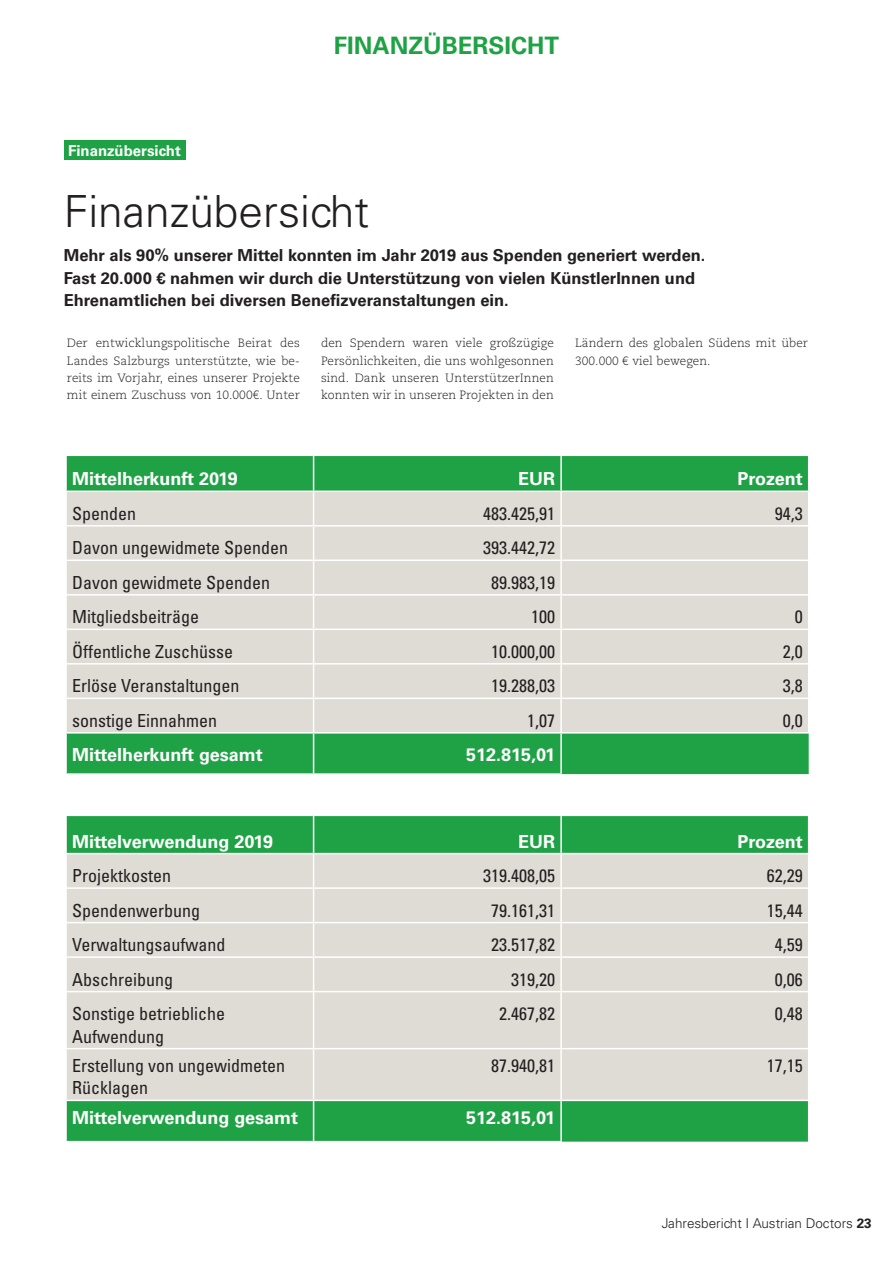
<style>
.page{position:relative;width:893px;height:1263px;background:#fff}
.page>*{position:absolute;margin:0;border:0;box-sizing:border-box;transform-origin:0 0}
.t1{font:300 44.25px "Univers";color:#231f20}
.t2{font:700 24px "Univers";color:#1fa245}
.t3{font:condensed 18px/22.5px "Univers";color:#231f20}
.t4{font:700 18px "Univers";color:#fff}
.t5{font:700 16.5px/22.5px "Univers";color:#231f20}
.t6{font:700 15px "Univers";color:#fff}
.t7{font:300 13.5px "Univers";color:#231f20}
.t8{font:300 12px/17.2px "Caecilia";letter-spacing:.005em;color:#231f20;text-align:justify}
.s1{font-weight:700}
</style>
<div class="page">
<div style="left:64px;top:140px;width:121px;height:20px;background:#1fa245"></div>
<div style="left:67px;top:456px;width:741px;height:318px;background:#1fa245"></div>
<div style="left:67px;top:492px;width:741px;height:240px;background:#dfdcd6"></div>
<hr style="left:65px;top:491px;width:249px;height:1px;background:#fff">
<hr style="left:561px;top:491px;width:248px;height:1px;background:#fff">
<hr style="left:65px;top:525px;width:249px;height:2px;background:#fff">
<hr style="left:314px;top:525px;width:247px;height:2px;background:#fff">
<hr style="left:561px;top:525px;width:248px;height:2px;background:#fff">
<hr style="left:65px;top:560px;width:249px;height:1px;background:#fff">
<hr style="left:314px;top:560px;width:247px;height:1px;background:#fff">
<hr style="left:561px;top:560px;width:248px;height:1px;background:#fff">
<hr style="left:65px;top:594px;width:249px;height:2px;background:#fff">
<hr style="left:314px;top:594px;width:247px;height:2px;background:#fff">
<hr style="left:561px;top:594px;width:248px;height:2px;background:#fff">
<hr style="left:65px;top:629px;width:249px;height:1px;background:#fff">
<hr style="left:314px;top:629px;width:247px;height:1px;background:#fff">
<hr style="left:561px;top:629px;width:248px;height:1px;background:#fff">
<hr style="left:65px;top:663px;width:249px;height:2px;background:#fff">
<hr style="left:314px;top:663px;width:247px;height:2px;background:#fff">
<hr style="left:561px;top:663px;width:248px;height:2px;background:#fff">
<hr style="left:65px;top:698px;width:249px;height:1px;background:#fff">
<hr style="left:314px;top:698px;width:247px;height:1px;background:#fff">
<hr style="left:561px;top:698px;width:248px;height:1px;background:#fff">
<hr style="left:65px;top:732px;width:249px;height:2px;background:#fff">
<hr style="left:314px;top:732px;width:247px;height:2px;background:#fff">
<hr style="left:561px;top:732px;width:248px;height:2px;background:#fff">
<hr style="left:65px;top:773px;width:249px;height:2px;background:#fff">
<hr style="left:313px;top:492px;width:1px;height:33px;background:#fff">
<hr style="left:560px;top:492px;width:2px;height:33px;background:#fff">
<hr style="left:313px;top:527px;width:1px;height:33px;background:#fff">
<hr style="left:560px;top:527px;width:2px;height:33px;background:#fff">
<hr style="left:313px;top:561px;width:1px;height:33px;background:#fff">
<hr style="left:560px;top:561px;width:2px;height:33px;background:#fff">
<hr style="left:313px;top:596px;width:1px;height:33px;background:#fff">
<hr style="left:560px;top:596px;width:2px;height:33px;background:#fff">
<hr style="left:313px;top:630px;width:1px;height:33px;background:#fff">
<hr style="left:560px;top:630px;width:2px;height:33px;background:#fff">
<hr style="left:313px;top:665px;width:1px;height:33px;background:#fff">
<hr style="left:560px;top:665px;width:2px;height:33px;background:#fff">
<hr style="left:313px;top:699px;width:1px;height:33px;background:#fff">
<hr style="left:560px;top:699px;width:2px;height:33px;background:#fff">
<hr style="left:313px;top:734px;width:1px;height:39px;background:#fff">
<hr style="left:560px;top:734px;width:2px;height:39px;background:#fff">
<hr style="left:314px;top:773px;width:248px;height:2px;background:#fff">
<hr style="left:313px;top:456px;width:1px;height:35px;background:#fff">
<hr style="left:560px;top:456px;width:2px;height:35px;background:#fff">
<hr style="left:314px;top:491px;width:247px;height:1px;background:#fff">
<div style="left:67px;top:816px;width:739px;height:326px;background:#1fa245"></div>
<div style="left:67px;top:854px;width:739px;height:246px;background:#dfdcd6"></div>
<hr style="left:65px;top:853px;width:249px;height:1px;background:#fff">
<hr style="left:561px;top:853px;width:248px;height:1px;background:#fff">
<hr style="left:65px;top:887px;width:249px;height:2px;background:#fff">
<hr style="left:314px;top:887px;width:247px;height:2px;background:#fff">
<hr style="left:561px;top:887px;width:248px;height:2px;background:#fff">
<hr style="left:65px;top:922px;width:249px;height:1px;background:#fff">
<hr style="left:314px;top:922px;width:247px;height:1px;background:#fff">
<hr style="left:561px;top:922px;width:248px;height:1px;background:#fff">
<hr style="left:65px;top:956px;width:249px;height:2px;background:#fff">
<hr style="left:314px;top:956px;width:247px;height:2px;background:#fff">
<hr style="left:561px;top:956px;width:248px;height:2px;background:#fff">
<hr style="left:65px;top:991px;width:249px;height:1px;background:#fff">
<hr style="left:314px;top:991px;width:247px;height:1px;background:#fff">
<hr style="left:561px;top:991px;width:248px;height:1px;background:#fff">
<hr style="left:65px;top:1048px;width:249px;height:1px;background:#fff">
<hr style="left:314px;top:1048px;width:247px;height:1px;background:#fff">
<hr style="left:561px;top:1048px;width:248px;height:1px;background:#fff">
<hr style="left:65px;top:1100px;width:249px;height:1px;background:#fff">
<hr style="left:314px;top:1100px;width:247px;height:1px;background:#fff">
<hr style="left:561px;top:1100px;width:248px;height:1px;background:#fff">
<hr style="left:65px;top:1141px;width:249px;height:1px;background:#fff">
<hr style="left:313px;top:854px;width:1px;height:33px;background:#fff">
<hr style="left:560px;top:854px;width:2px;height:33px;background:#fff">
<hr style="left:313px;top:889px;width:1px;height:33px;background:#fff">
<hr style="left:560px;top:889px;width:2px;height:33px;background:#fff">
<hr style="left:313px;top:923px;width:1px;height:33px;background:#fff">
<hr style="left:560px;top:923px;width:2px;height:33px;background:#fff">
<hr style="left:313px;top:958px;width:1px;height:33px;background:#fff">
<hr style="left:560px;top:958px;width:2px;height:33px;background:#fff">
<hr style="left:313px;top:992px;width:1px;height:56px;background:#fff">
<hr style="left:560px;top:992px;width:2px;height:56px;background:#fff">
<hr style="left:313px;top:1049px;width:1px;height:51px;background:#fff">
<hr style="left:560px;top:1049px;width:2px;height:51px;background:#fff">
<hr style="left:313px;top:1101px;width:1px;height:40px;background:#fff">
<hr style="left:560px;top:1101px;width:2px;height:40px;background:#fff">
<hr style="left:314px;top:1141px;width:248px;height:1px;background:#fff">
<hr style="left:313px;top:816px;width:1px;height:37px;background:#fff">
<hr style="left:560px;top:816px;width:2px;height:37px;background:#fff">
<hr style="left:314px;top:853px;width:247px;height:1px;background:#fff">
<div style="left:64px;top:813px;width:745px;height:337px;border:2px solid #fff"></div>
<p class="t6" style="left:68px;top:142px;width:114px">Finanzübersicht</p>
<h2 class="t2" style="left:334px;top:31px;width:227px">finanzübersicht</h2>
<h1 class="t1" style="left:64px;top:184px;width:307px">Finanzübersicht</h1>
<p class="t5" style="left:64px;top:244px;width:643px">Mehr als 90% unserer Mittel konnten im Jahr 2019 aus Spenden generiert werden.<br>Fast 20.000 € nahmen wir durch die Unterstützung von vielen KünstlerInnen und<br>Ehrenamtlichen bei diversen Benefizveranstaltungen ein.</p>
<p class="t8" style="left:67px;top:335px;width:234px">Der entwicklungspolitische Beirat des Landes Salzburgs unterstützte, wie be&shy;reits im Vorjahr, eines unserer Projekte mit einem Zuschuss von 10.000€. Unter</p>
<p class="t8" style="left:321px;top:335px;width:234px">den Spendern waren viele großzügige Persönlichkeiten, die uns wohlgesonnen sind. Dank unseren UnterstützerInnen konnten wir in unseren Projekten in den</p>
<p class="t8" style="left:575px;top:335px;width:234px">Ländern des globalen Südens mit über<br>300.000 € viel bewegen.</p>
<p class="t4" style="left:72px;top:468px;width:167px">Mittelherkunft 2019</p>
<p class="t4" style="left:518px;top:468px;width:37px">EUR</p>
<p class="t4" style="left:737px;top:468px;width:67px">Prozent</p>
<p class="t3" style="left:72px;top:502px;width:66px">Spenden</p>
<p class="t3" style="left:483px;top:502px;width:73px">483.425,91</p>
<p class="t3" style="left:775px;top:502px;width:29px">94,3</p>
<p class="t3" style="left:72px;top:536px;width:217px">Davon ungewidmete Spenden</p>
<p class="t3" style="left:483px;top:536px;width:73px">393.442,72</p>
<p class="t3" style="left:72px;top:571px;width:199px">Davon gewidmete Spenden</p>
<p class="t3" style="left:491px;top:571px;width:65px">89.983,19</p>
<p class="t3" style="left:72px;top:605px;width:128px">Mitgliedsbeiträge</p>
<p class="t3" style="left:531px;top:605px;width:25px">100</p>
<p class="t3" style="left:795px;top:605px;width:9px">0</p>
<p class="t3" style="left:72px;top:640px;width:162px">Öffentliche Zuschüsse</p>
<p class="t3" style="left:491px;top:640px;width:65px">10.000,00</p>
<p class="t3" style="left:783px;top:640px;width:21px">2,0</p>
<p class="t3" style="left:72px;top:674px;width:169px">Erlöse Veranstaltungen</p>
<p class="t3" style="left:491px;top:674px;width:65px">19.288,03</p>
<p class="t3" style="left:783px;top:674px;width:21px">3,8</p>
<p class="t3" style="left:72px;top:709px;width:146px">sonstige Einnahmen</p>
<p class="t3" style="left:527px;top:709px;width:29px">1,07</p>
<p class="t3" style="left:783px;top:709px;width:21px">0,0</p>
<p class="t4" style="left:72px;top:744px;width:192px">Mittelherkunft gesamt</p>
<p class="t4" style="left:466px;top:744px;width:91px">512.815,01</p>
<p class="t4" style="left:72px;top:831px;width:203px">Mittelverwendung 2019</p>
<p class="t4" style="left:518px;top:831px;width:37px">EUR</p>
<p class="t4" style="left:737px;top:831px;width:67px">Prozent</p>
<p class="t3" style="left:72px;top:864px;width:100px">Projektkosten</p>
<p class="t3" style="left:483px;top:864px;width:73px">319.408,05</p>
<p class="t3" style="left:767px;top:864px;width:37px">62,29</p>
<p class="t3" style="left:72px;top:899px;width:129px">Spendenwerbung</p>
<p class="t3" style="left:491px;top:899px;width:65px">79.161,31</p>
<p class="t3" style="left:767px;top:899px;width:37px">15,44</p>
<p class="t3" style="left:72px;top:933px;width:155px">Verwaltungsaufwand</p>
<p class="t3" style="left:491px;top:933px;width:65px">23.517,82</p>
<p class="t3" style="left:775px;top:933px;width:29px">4,59</p>
<p class="t3" style="left:72px;top:968px;width:102px">Abschreibung</p>
<p class="t3" style="left:511px;top:968px;width:45px">319,20</p>
<p class="t3" style="left:775px;top:968px;width:29px">0,06</p>
<p class="t3" style="left:72px;top:1002px;width:154px">Sonstige betriebliche<br>Aufwendung</p>
<p class="t3" style="left:499px;top:1002px;width:57px">2.467,82</p>
<p class="t3" style="left:775px;top:1002px;width:29px">0,48</p>
<p class="t3" style="left:72px;top:1054px;width:214px">Erstellung von ungewidmeten<br>Rücklagen</p>
<p class="t3" style="left:491px;top:1054px;width:65px">87.940,81</p>
<p class="t3" style="left:767px;top:1054px;width:37px">17,15</p>
<p class="t4" style="left:72px;top:1107px;width:228px">Mittelverwendung gesamt</p>
<p class="t4" style="left:466px;top:1107px;width:91px">512.815,01</p>
<p class="t7" style="left:662px;top:1215px;width:211px">Jahresbericht I Austrian Doctors <span class="s1">23</span></p>
</div>
